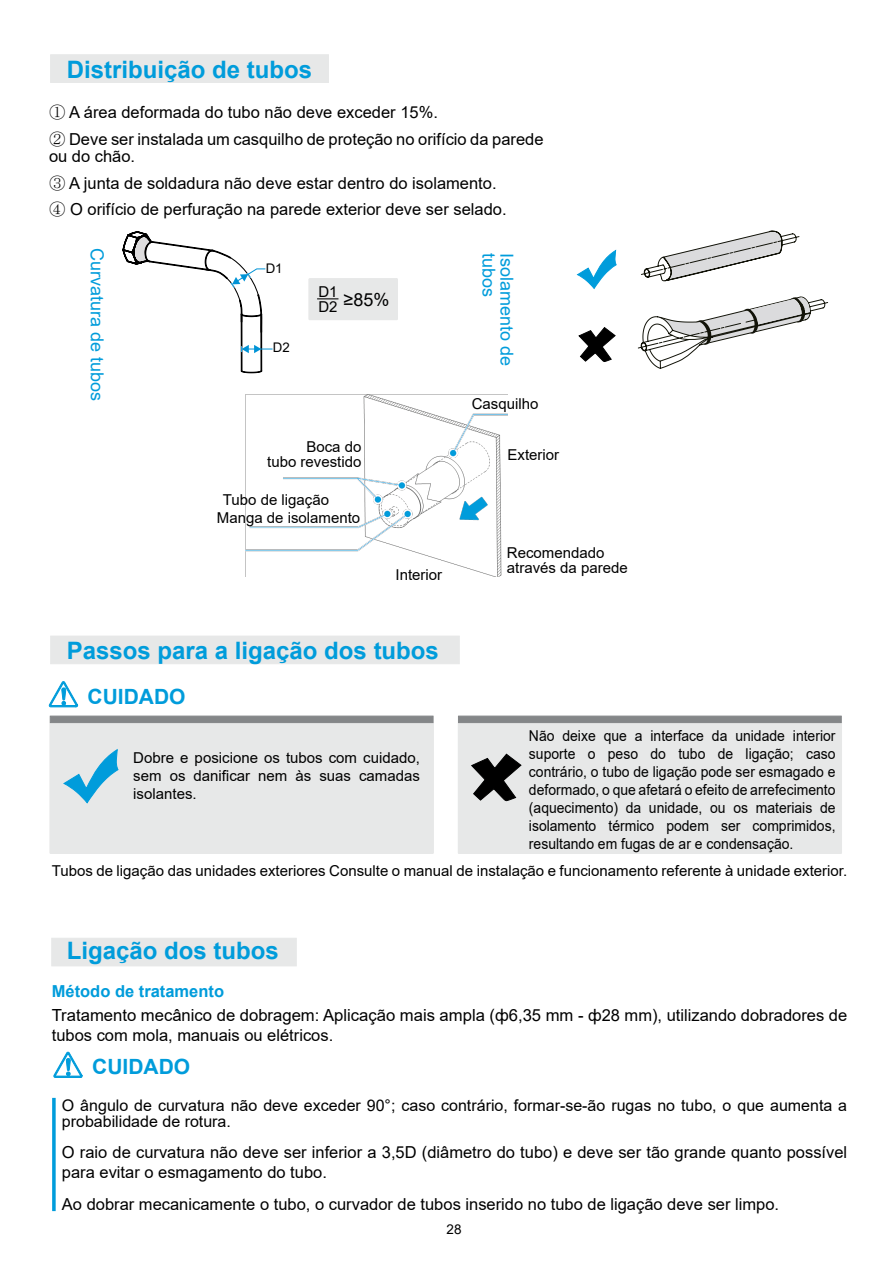
<style>
.page{position:relative;width:893px;height:1263px;background:#fff}
.page>*{position:absolute;margin:0;border:0;box-sizing:border-box;transform-origin:0 0}
.t1{font:700 24px "Arial";color:#009cdb}
.t2{font:700 21px "Arial";color:#009cdb}
.t3{font:18px "Arial";color:#009cdb}
.t4{font:18px "Arial";color:#000}
.t5{font:16.65px "Arial";color:#000}
.t6{font:16.5px/27px "Arial";color:#000}
.t7{font:700 16.5px "Arial";color:#009cdb}
.t8{font:16.05px/16px "Arial";color:#000}
.t9{font:15px/18px "Arial";color:#000}
.t10{font:15px/18px "Arial";color:#000;text-align:justify;scale:.93 1}
.t11{font:13.5px "Arial";color:#000}
.t12{font:13.2px "Arial";color:#000}
.s1{font-family:"MS Mincho"}
.s2{font-size:16.5px}
</style>
<div class="page">
<svg style="left:49px;top:682px;width:29px;height:25px"></svg>
<div style="left:51px;top:55px;width:277px;height:27px;background:#e7e8e8"></div>
<hr style="left:308px;top:279px;width:2px;height:40px;background:#e7e8e8">
<hr style="left:309px;top:278px;width:88px;height:2px;background:#e7e8e8">
<hr style="left:396px;top:279px;width:2px;height:40px;background:#e7e8e8">
<hr style="left:309px;top:319px;width:88px;height:1px;background:#e7e8e8">
<div style="left:309px;top:279px;width:88px;height:40px;background:#e7e8e8"></div>
<svg style="left:317px;top:298px;width:21px;height:2px"></svg>
<svg style="left:579px;top:328px;width:36px;height:34px"></svg>
<svg style="left:578px;top:251px;width:38px;height:37px"></svg>
<svg style="left:123px;top:231px;width:149px;height:143px"></svg>
<hr style="left:458px;top:715px;width:383px;height:2px;background:#e7e8e8">
<hr style="left:840px;top:716px;width:2px;height:137px;background:#e7e8e8">
<hr style="left:458px;top:852px;width:383px;height:2px;background:#e7e8e8">
<div style="left:458px;top:716px;width:383px;height:137px;background:#e7e8e8"></div>
<div style="left:458px;top:716px;width:383px;height:7px;background:#848688"></div>
<svg style="left:472px;top:754px;width:49px;height:47px"></svg>
<div style="left:51px;top:636px;width:408px;height:28px;background:#e7e8e8"></div>
<hr style="left:50px;top:715px;width:383px;height:2px;background:#e7e8e8">
<hr style="left:432px;top:716px;width:2px;height:137px;background:#e7e8e8">
<hr style="left:50px;top:852px;width:383px;height:2px;background:#e7e8e8">
<div style="left:50px;top:716px;width:383px;height:137px;background:#e7e8e8"></div>
<div style="left:50px;top:716px;width:383px;height:7px;background:#848688"></div>
<svg style="left:64px;top:750px;width:54px;height:53px"></svg>
<img style="left:246px;top:394px;width:261px;height:183px">
<div style="left:52px;top:938px;width:244px;height:28px;background:#e7e8e8"></div>
<svg style="left:54px;top:1052px;width:28px;height:25px"></svg>
<svg style="left:52px;top:1098px;width:4px;height:113px"></svg>
<svg style="left:641px;top:230px;width:159px;height:52px"></svg>
<svg style="left:638px;top:296px;width:191px;height:73px"></svg>
<h1 class="t1" style="left:67px;top:53px;width:247px">Distribuição de tubos</h1>
<p class="t6" style="left:49px;top:99px;width:496px"><span class="s1">①</span> A área deformada do tubo não deve exceder 15%.<br><span class="s1">②</span> Deve ser instalada um casquilho de proteção no orifício da parede</p>
<p class="t6" style="left:49px;top:142px;width:459px">ou do chão.<br><span class="s1">③</span> A junta de soldadura não deve estar dentro do isolamento.<br><span class="s1">④</span> O orifício de perfuração na parede exterior deve ser selado.</p>
<p class="t3" style="left:109px;top:248px;width:155px;rotate:90deg">Curvatura de tubos</p>
<p class="t3" style="left:501px;top:253px;width:46px;rotate:90deg">tubos</p>
<p class="t3" style="left:519px;top:253px;width:115px;rotate:90deg">Isolamento de</p>
<p class="t12" style="left:266px;top:260px;width:18px">D1</p>
<p class="t9" style="left:318px;top:283px;width:21px">D1</p>
<p class="t4" style="left:318px;top:287px;width:73px"><sub>D2</sub> ≥85%</p>
<p class="t12" style="left:273px;top:339px;width:18px">D2</p>
<p class="t9" style="left:472px;top:394px;width:68px">Casquilho</p>
<p class="t9" style="left:507px;top:446px;width:53px">Exterior</p>
<p class="t9" style="left:267px;top:439px;width:96px;line-height:15px;text-align:right">Boca do<br>tubo revestido</p>
<p class="t9" style="left:217px;top:491px;width:145px;text-indent:6px">Tubo de ligação<br>Manga de isolamento</p>
<p class="t9" style="left:396px;top:565px;width:48px">Interior</p>
<h1 class="t1" style="left:67px;top:634px;width:374px">Passos para a ligação dos tubos</h1>
<p class="t2" style="left:88px;top:681px;width:99px">CUIDADO</p>
<p class="t9" style="left:133px;top:749px;width:288px;text-align:justify">Dobre e posicione os tubos com cuidado, sem os danificar nem às suas camadas isolantes.</p>
<p class="t9" style="left:507px;top:545px;width:122px;line-height:15px">Recomendado através da parede</p>
<p class="t10" style="left:529px;top:727px;width:331px">Não deixe que a interface da unidade interior suporte o peso do tubo de ligação; caso contrário, o tubo de ligação pode ser esmagado e deformado, o que afetará o efeito de arrefecimento (aquecimento) da unidade, ou os materiais de isolamento térmico podem ser comprimidos, resultando em fugas de ar e condensação.</p>
<p class="t9" style="left:52px;top:861px;width:797px">Tubos de ligação das unidades exteriores Consulte o manual de instalação e funcionamento referente à unidade exterior.</p>
<h1 class="t1" style="left:67px;top:934px;width:214px">Ligação dos tubos</h1>
<p class="t7" style="left:52px;top:979px;width:174px">Método de tratamento</p>
<p class="t5" style="left:52px;top:1004px;width:797px">Tratamento mecânico de dobragem: Aplicação mais ampla (ф6,35 mm - <span class="s2">ф28 mm), utilizando dobradores de</span></p>
<p class="t6" style="left:52px;top:1022px;width:283px">tubos com mola, manuais ou elétricos.</p>
<p class="t2" style="left:92px;top:1052px;width:99px">CUIDADO</p>
<p class="t8" style="left:62px;top:1097px;width:787px">O ângulo de curvatura não deve exceder 90°; caso contrário, formar-se-ão rugas no tubo, o que aumenta a probabilidade de rotura.</p>
<p class="t6" style="left:62px;top:1142px;width:787px;line-height:19.8px">O raio de curvatura não deve ser inferior a 3,5D (diâmetro do tubo) e deve ser tão grande quanto possível para evitar o esmagamento do tubo.</p>
<p class="t6" style="left:62px;top:1190px;width:719px">Ao dobrar mecanicamente o tubo, o curvador de tubos inserido no tubo de ligação deve ser limpo.</p>
<p class="t11" style="left:447px;top:1220px;width:17px">28</p>
</div>
